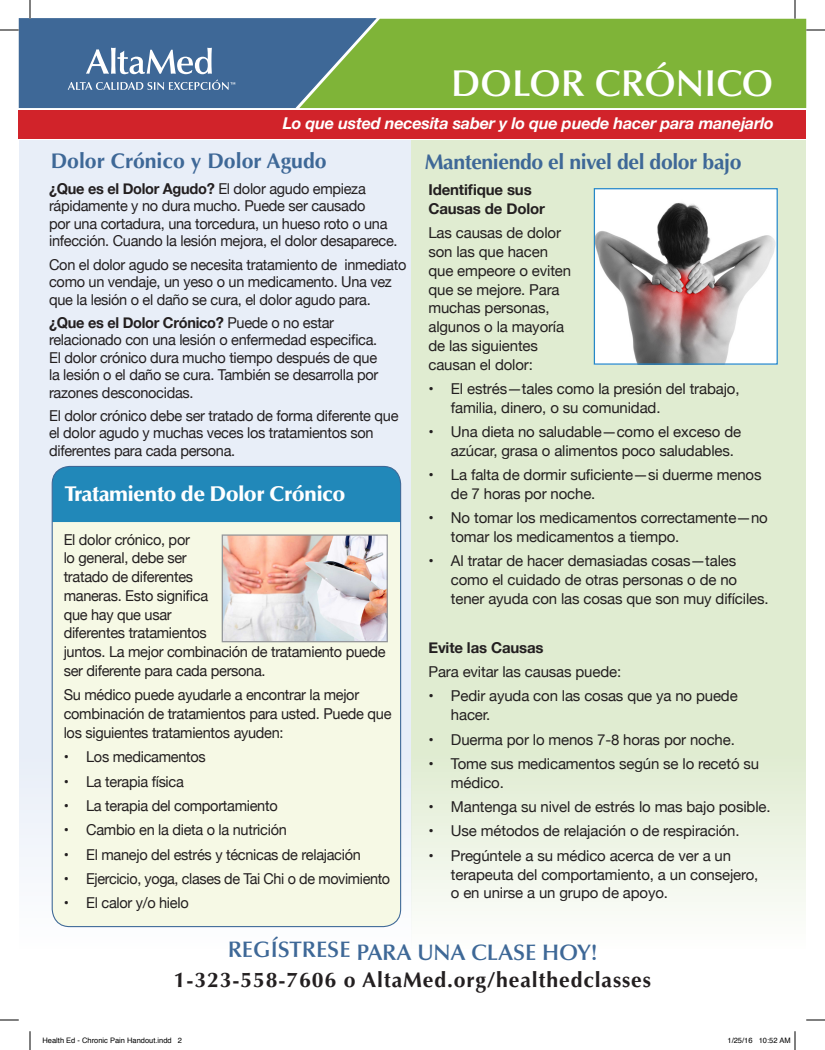
<style>
.page{position:relative;width:825px;height:1050px;background:#fff}
.page>*{position:absolute;margin:0;border:0;box-sizing:border-box;transform-origin:0 0}
.t1{font:600 37.5px "Optima LT Std";color:#fff}
.t2{font:600 22.5px "Optima LT Std";color:#3e6897}
.t3{font:700 21.25px "Optima LT Std";letter-spacing:.04em;color:#231f20}
.t4{font:700 21.25px "Optima LT Std";letter-spacing:-.02em;color:#3e6897}
.t5{font:900 21.25px "Optima LT Std";letter-spacing:-.02em;color:#fff}
.t6{font:700 21.25px "Optima LT Std";color:#3e6897}
.t7{font:italic 700 16.25px "Helvetica Neue";letter-spacing:-.015em;color:#fff}
.t8{font:15px/18.8px "Helvetica Neue";letter-spacing:-.02em;color:#231f20}
.t9{font:15px "Helvetica Neue";letter-spacing:-.02em;color:#231f20;scale:.96 1}
.t10{font:700 15px/18.8px "Helvetica Neue";letter-spacing:-.01em;color:#231f20}
.t11{font:7.5px "Helvetica";color:#000}
.s1{font-weight:700}
</style>
<div class="page">
<div style="left:378px;top:19px;width:428px;height:89px;background:#7fb438"></div>
<div style="left:19px;top:110px;width:787px;height:28px;background:#d1232a"></div>
<div style="left:19px;top:141px;width:393px;height:808px;background:#e8eef8"></div>
<svg style="left:412px;top:141px;width:394px;height:770px;background:#e2edd5"></svg>
<div style="left:52px;top:466px;width:349px;height:461px;background:#f6f9e5;border-radius:18px"></div>
<div style="left:52px;top:466px;width:349px;height:56px;background:#2188b9"></div>
<img style="left:596px;top:190px;width:180px;height:173px">
<div style="left:594px;top:188px;width:184px;height:177px;border:1px solid #2587c7"></div>
<img style="left:224px;top:536px;width:162px;height:104px">
<div style="left:222px;top:534px;width:166px;height:108px;border:1px solid #939598"></div>
<svg style="left:806px;top:29px;width:19px;height:2px"></svg>
<svg style="left:0;top:1019px;width:19px;height:2px"></svg>
<svg style="left:806px;top:1019px;width:19px;height:2px"></svg>
<svg style="left:0;top:0;width:378px;height:108px"></svg>
<svg style="left:29px;top:1031px;width:2px;height:19px"></svg>
<svg style="left:794px;top:0;width:2px;height:19px"></svg>
<svg style="left:794px;top:1031px;width:2px;height:19px"></svg>
<p class="t1" style="left:451px;top:61px;width:324px">DOLOR CRÓNICO</p>
<p class="t7" style="left:283px;top:111px;width:493px">Lo que usted necesita saber y lo que puede hacer para manejarlo</p>
<p class="t6" style="left:51px;top:148px;width:278px">Dolor Crónico y Dolor Agudo</p>
<p class="t8" style="left:49px;top:181px;width:350px;line-height:17.5px"><span class="s1">¿Que es el Dolor Agudo?</span> El dolor agudo empieza rápidamente y no dura mucho. Puede ser causado<br>por una cortadura, una torcedura, un hueso roto o una infección. Cuando la lesión mejora, el dolor desaparece.</p>
<p class="t8" style="left:49px;top:256px;width:359px;line-height:17.5px">Con el dolor agudo se necesita tratamiento de inmediato como un vendaje, un yeso o un medicamento. Una vez que la lesión o el daño se cura, el dolor agudo para.</p>
<p class="t8" style="left:49px;top:315px;width:331px;line-height:17.5px"><span class="s1">¿Que es el Dolor Crónico?</span> Puede o no estar relacionado con una lesión o enfermedad especifica.<br>El dolor crónico dura mucho tiempo después de que la lesión o el daño se cura. También se desarrolla por razones desconocidas.</p>
<p class="t8" style="left:49px;top:408px;width:351px;line-height:17.5px">El dolor crónico debe ser tratado de forma diferente que el dolor agudo y muchas veces los tratamientos son diferentes para cada persona.</p>
<p class="t5" style="left:65px;top:482px;width:282px">Tratamiento de Dolor Crónico</p>
<p class="t8" style="left:64px;top:531px;width:323px">El dolor crónico, por<br>lo general, debe ser<br>tratado de diferentes<br>maneras. Esto significa<br>que hay que usar<br>diferentes tratamientos<br>juntos. La mejor combinación de tratamiento puede ser diferente para cada persona.</p>
<p class="t8" style="left:64px;top:687px;width:329px">Su médico puede ayudarle a encontrar la mejor combinación de tratamientos para usted. Puede que los siguientes tratamientos ayuden:</p>
<p class="t8" style="left:64px;top:748px;width:144px">• Los medicamentos</p>
<p class="t8" style="left:64px;top:773px;width:122px">• La terapia física</p>
<p class="t8" style="left:64px;top:797px;width:216px">• La terapia del comportamiento</p>
<p class="t8" style="left:64px;top:822px;width:225px">• Cambio en la dieta o la nutrición</p>
<p class="t8" style="left:64px;top:846px;width:299px">• El manejo del estrés y técnicas de relajación</p>
<p class="t9" style="left:64px;top:868px;width:342px">• Ejercicio, yoga, clases de Tai Chi o de movimiento</p>
<p class="t8" style="left:64px;top:895px;width:127px">• El calor y/o hielo</p>
<p class="t4" style="left:425px;top:149px;width:318px">Manteniendo el nivel del dolor bajo</p>
<p class="t10" style="left:428px;top:181px;width:118px">Identifique sus<br>Causas de Dolor</p>
<p class="t8" style="left:428px;top:225px;width:144px">Las causas de dolor son las que hacen que empeore o eviten que se mejore. Para muchas personas, algunos o la mayoría de las siguientes causan el dolor:</p>
<p class="t8" style="left:451px;top:380px;width:290px;text-indent:-22px">• El estrés—tales como la presión del trabajo, familia, dinero, o su comunidad.</p>
<p class="t8" style="left:451px;top:423px;width:292px;text-indent:-22px">• Una dieta no saludable—como el exceso de azúcar, grasa o alimentos poco saludables.</p>
<p class="t8" style="left:451px;top:466px;width:312px;text-indent:-22px">• La falta de dormir suficiente—si duerme menos de 7 horas por noche.</p>
<p class="t8" style="left:451px;top:510px;width:318px;text-indent:-22px">• No tomar los medicamentos correctamente—no tomar los medicamentos a tiempo.</p>
<p class="t8" style="left:451px;top:553px;width:319px;text-indent:-22px">• Al tratar de hacer demasiadas cosas—tales como el cuidado de otras personas o de no tener ayuda con las cosas que son muy difíciles.</p>
<p class="t10" style="left:428px;top:638px;width:117px">Evite las Causas</p>
<p class="t8" style="left:428px;top:663px;width:194px">Para evitar las causas puede:</p>
<p class="t8" style="left:451px;top:688px;width:288px;text-indent:-22px">• Pedir ayuda con las cosas que ya no puede hacer.</p>
<p class="t8" style="left:428px;top:731px;width:308px">• Duerma por lo menos 7-8 horas por noche.</p>
<p class="t8" style="left:451px;top:755px;width:310px;text-indent:-22px">• Tome sus medicamentos según se lo recetó su médico.</p>
<p class="t8" style="left:428px;top:798px;width:344px">• Mantenga su nivel de estrés lo mas bajo posible.</p>
<p class="t8" style="left:428px;top:823px;width:313px">• Use métodos de relajación o de respiración.</p>
<p class="t8" style="left:451px;top:847px;width:309px;text-indent:-22px">• Pregúntele a su médico acerca de ver a un terapeuta del comportamiento, a un consejero, o en unirse a un grupo de apoyo.</p>
<p class="t2" style="left:228px;top:939px;width:371px">REGÍSTRESE PARA UNA CLASE HOY!</p>
<p class="t3" style="left:174px;top:968px;width:479px">1-323-558-7606 o AltaMed.org/healthedclasses</p>
<p class="t11" style="left:42px;top:1034px;width:141px">Health Ed - Chronic Pain Handout.indd 2</p>
<p class="t11" style="left:728px;top:1034px;width:65px">1/25/16 10:52 AM</p>
</div>
